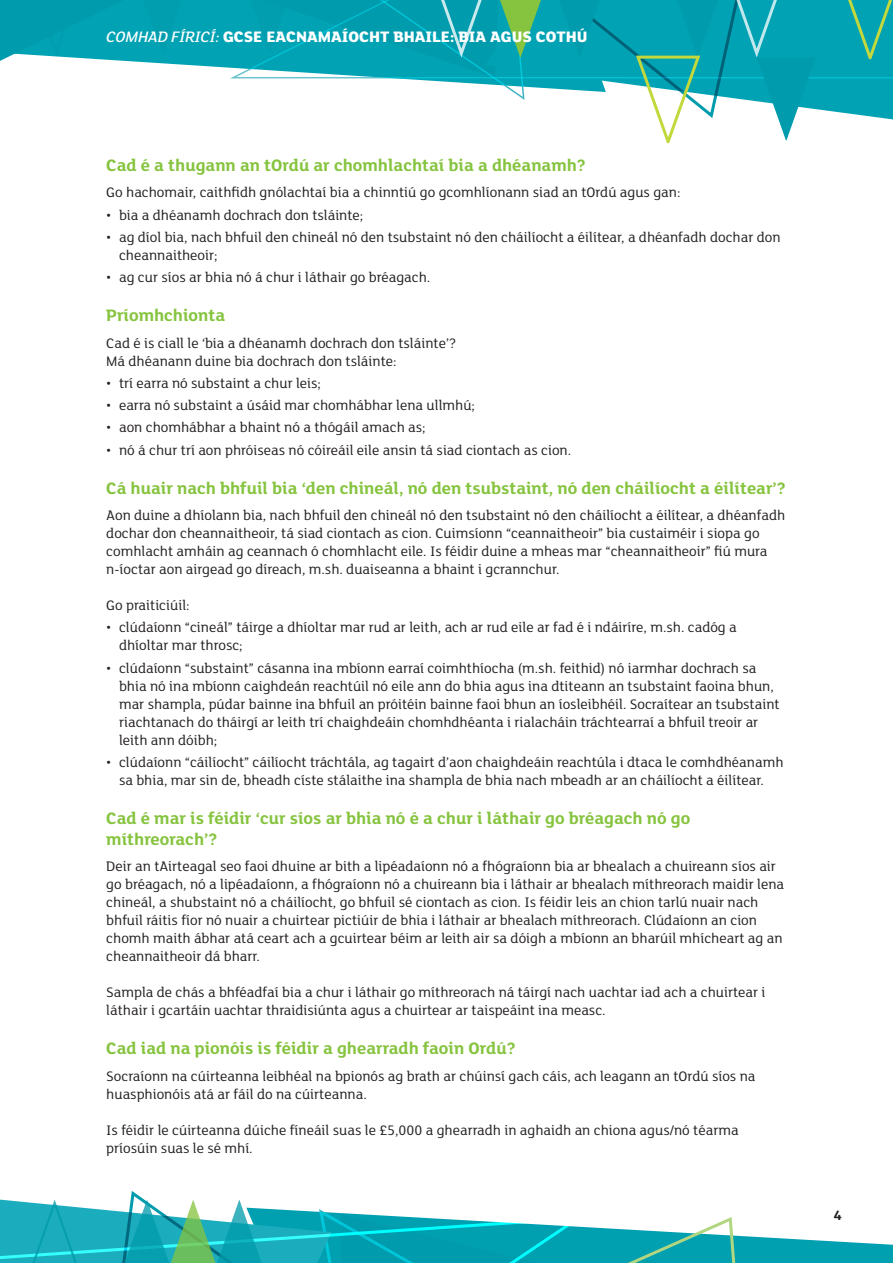
<style>
.page{position:relative;width:893px;height:1263px;background:#fff}
.page>*{position:absolute;margin:0;border:0;box-sizing:border-box;transform-origin:0 0}
.sub_head{font:700 18px/21px "FS Lola";color:#86c43f}
.t1{font:800 16.5px "FS Lola";color:#fff}
.Body_Text{font:15px/18px "FS Lola";color:#231f20}
.t2{font:700 15px "FS Lola";color:#231f20}
.s1{font-weight:500;font-style:italic}
.s2{font-weight:500}
</style>
<div class="page">
<div style="left:189px;top:0;width:36px;height:68px;background:#00a2b3"></div>
<svg style="left:0;top:0;width:189px;height:65px;background:#16a7b7"></svg>
<svg style="left:225px;top:0;width:668px;height:144px"></svg>
<svg style="left:0;top:1191px;width:893px;height:72px"></svg>
<p class="t1" style="left:106px;top:25px;width:483px"><span class="s1">COMHAD FÍRICÍ:</span> GCSE EACN MAÍOCHT BHAILE: BIA AGUS COTHÚ</p>
<p class="t1" style="left:107px;top:26px;width:357px"><span class="s1">FACTFILE:</span> GCE HISTORY OF ART / <span class="s2">ARCHITECTURE</span></p>
<p class="sub_head" style="left:106px;top:154px;width:481px">Cad é a thugann an tOrdú ar chomhlachtaí bia a dhéanamh?</p>
<p class="Body_Text" style="left:106px;top:183px;width:576px">Go hachomair, caithfidh gnólachtaí bia a chinntiú go gcomhlíonann siad an tOrdú agus gan:</p>
<p class="Body_Text" style="left:106px;top:205px;width:259px">• bia a dhéanamh dochrach don tsláinte;</p>
<p class="Body_Text" style="left:119px;top:227px;width:663px;text-indent:-13px">• ag díol bia, nach bhfuil den chineál nó den tsubstaint nó den cháilíocht a éilítear, a dhéanfadh dochar don cheannaitheoir;</p>
<p class="Body_Text" style="left:106px;top:268px;width:326px">• ag cur síos ar bhia nó á chur i láthair go bréagach.</p>
<p class="sub_head" style="left:106px;top:304px;width:120px">Príomhchionta</p>
<p class="Body_Text" style="left:106px;top:333px;width:351px">Cad é is ciall le ‘bia a dhéanamh dochrach don tsláinte’?</p>
<p class="Body_Text" style="left:106px;top:351px;width:292px">Má dhéanann duine bia dochrach don tsláinte:</p>
<p class="Body_Text" style="left:106px;top:373px;width:216px">• trí earra nó substaint a chur leis;</p>
<p class="Body_Text" style="left:106px;top:396px;width:370px">• earra nó substaint a úsáid mar chomhábhar lena ullmhú;</p>
<p class="Body_Text" style="left:106px;top:418px;width:321px">• aon chomhábhar a bhaint nó a thógáil amach as;</p>
<p class="Body_Text" style="left:106px;top:440px;width:466px">• nó á chur trí aon phróiseas nó cóireáil eile ansin tá siad ciontach as cion.</p>
<p class="sub_head" style="left:106px;top:476px;width:681px">Cá huair nach bhfuil bia ‘den chineál, nó den tsubstaint, nó den cháilíocht a éilítear’?</p>
<p class="Body_Text" style="left:106px;top:506px;width:680px">Aon duine a dhíolann bia, nach bhfuil den chineál nó den tsubstaint nó den cháilíocht a éilítear, a dhéanfadh dochar don cheannaitheoir, tá siad ciontach as cion. Cuimsíonn “ceannaitheoir” bia custaiméir i siopa go comhlacht amháin ag ceannach ó chomhlacht eile. Is féidir duine a mheas mar “cheannaitheoir” fiú mura n-íoctar aon airgead go díreach, m.sh. duaiseanna a bhaint i gcrannchur.</p>
<p class="Body_Text" style="left:106px;top:596px;width:85px">Go praiticiúil:</p>
<p class="Body_Text" style="left:119px;top:618px;width:619px;text-indent:-13px">• clúdaíonn “cineál” táirge a dhíoltar mar rud ar leith, ach ar rud eile ar fad é i ndáiríre, m.sh. cadóg a dhíoltar mar throsc;</p>
<p class="Body_Text" style="left:119px;top:658px;width:662px;text-indent:-13px">• clúdaíonn “substaint” cásanna ina mbíonn earraí coimhthíocha (m.sh. feithid) nó iarmhar dochrach sa bhia nó ina mbíonn caighdeán reachtúil nó eile ann do bhia agus ina dtiteann an tsubstaint faoina bhun, mar shampla, púdar bainne ina bhfuil an próitéin bainne faoi bhun an íosleibhéil. Socraítear an tsubstaint riachtanach do tháirgí ar leith trí chaighdeáin chomhdhéanta i rialacháin tráchtearraí a bhfuil treoir ar leith ann dóibh;</p>
<p class="Body_Text" style="left:106px;top:752px;width:679px;text-align:center">• clúdaíonn “cáilíocht” cáilíocht tráchtála, ag tagairt d’aon chaighdeáin reachtúla i dtaca le comhdhéanamh sa bhia, mar sin de, bheadh císte stálaithe ina shampla de bhia nach mbeadh ar an cháilíocht a éilítear.</p>
<p class="sub_head" style="left:106px;top:807px;width:586px">Cad é mar is féidir ‘cur síos ar bhia nó é a chur i láthair go bréagach nó go míthreorach’?</p>
<p class="Body_Text" style="left:106px;top:857px;width:679px">Deir an tAirteagal seo faoi dhuine ar bith a lipéadaíonn nó a fhógraíonn bia ar bhealach a chuireann síos air go bréagach, nó a lipéadaíonn, a fhógraíonn nó a chuireann bia i láthair ar bhealach míthreorach maidir lena chineál, a shubstaint nó a cháilíocht, go bhfuil sé ciontach as cion. Is féidir leis an chion tarlú nuair nach bhfuil ráitis fíor nó nuair a chuirtear pictiúir de bhia i láthair ar bhealach míthreorach. Clúdaíonn an cion chomh maith ábhar atá ceart ach a gcuirtear béim ar leith air sa dóigh a mbíonn an bharúil mhícheart ag an cheannaitheoir dá bharr.</p>
<p class="Body_Text" style="left:106px;top:983px;width:661px">Sampla de chás a bhféadfaí bia a chur i láthair go míthreorach ná táirgí nach uachtar iad ach a chuirtear i láthair i gcartáin uachtar thraidisiúnta agus a chuirtear ar taispeáint ina measc.</p>
<p class="sub_head" style="left:106px;top:1037px;width:411px">Cad iad na pionóis is féidir a ghearradh faoin Ordú?</p>
<p class="Body_Text" style="left:106px;top:1066px;width:651px">Socraíonn na cúirteanna leibhéal na bpionós ag brath ar chúinsí gach cáis, ach leagann an tOrdú síos na huasphionóis atá ar fáil do na cúirteanna.</p>
<p class="Body_Text" style="left:106px;top:1120px;width:634px">Is féidir le cúirteanna dúiche fíneáil suas le £5,000 a ghearradh in aghaidh an chiona agus/nó téarma príosúin suas le sé mhí.</p>
<p class="t2" style="left:834px;top:1205px;width:10px">4</p>
</div>
